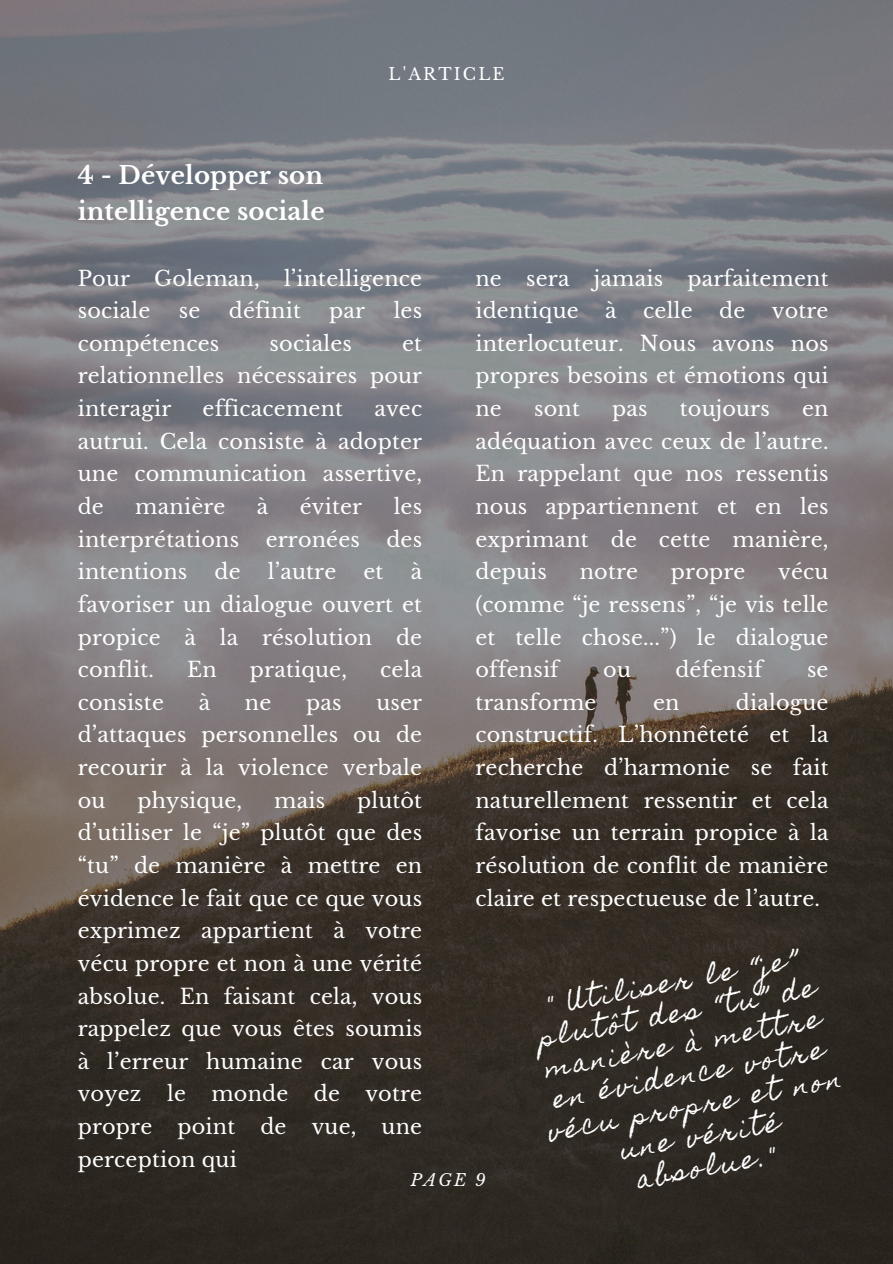
<style>
.page{position:relative;width:893px;height:1264px;background:#fff}
.page>*{position:absolute;margin:0;border:0;box-sizing:border-box;transform-origin:0 0}
.t1{font:700 24.3px/36px "Libre Baskerville";letter-spacing:.005em;color:#fff}
.t2{font:24.15px/31.3px "Homemade Apple";color:#fff;text-align:center}
.t3{font:20.7px/32.5px "Libre Baskerville";letter-spacing:.01em;color:#fff;text-align:justify}
.t4{font:16.5px "Libre Baskerville";letter-spacing:.13em;color:#fff}
.t5{font:italic 16.5px "Libre Baskerville";color:#fff}
</style>
<div class="page">
<img style="left:0;top:0;width:892px;height:1263px">
<p class="t1" style="left:78px;top:158px;width:248px">4 - Développer son intelligence sociale</p>
<p class="t4" style="left:388px;top:64px;width:117px">L'ARTICLE</p>
<p class="t3" style="left:78px;top:262px;width:346px">Pour Goleman, l’intelligence sociale</p>
<p class="t3" style="left:179px;top:294px;width:23px">se</p>
<p class="t3" style="left:229px;top:294px;width:74px">définit</p>
<p class="t3" style="left:329px;top:294px;width:37px">par</p>
<p class="t3" style="left:393px;top:294px;width:30px">les</p>
<p class="t3" style="left:78px;top:327px;width:143px">compétences</p>
<p class="t3" style="left:269px;top:327px;width:84px">sociales</p>
<p class="t3" style="left:78px;top:327px;width:346px;text-indent:324px">et relationnelles nécessaires pour interagir</p>
<p class="t3" style="left:203px;top:392px;width:142px">efficacement</p>
<p class="t3" style="left:78px;top:392px;width:346px;text-indent:296px">avec autrui. Cela consiste à adopter une communication assertive, de</p>
<p class="t3" style="left:135px;top:490px;width:92px">manière</p>
<p class="t3" style="left:257px;top:490px;width:13px">à</p>
<p class="t3" style="left:300px;top:490px;width:64px">éviter</p>
<p class="t3" style="left:393px;top:490px;width:30px">les</p>
<p class="t3" style="left:78px;top:523px;width:163px">interprétations</p>
<p class="t3" style="left:266px;top:523px;width:96px">erronées</p>
<p class="t3" style="left:386px;top:523px;width:37px">des</p>
<p class="t3" style="left:78px;top:555px;width:111px">intentions</p>
<p class="t3" style="left:214px;top:555px;width:28px">de</p>
<p class="t3" style="left:268px;top:555px;width:70px">l’autre</p>
<p class="t3" style="left:363px;top:555px;width:21px">et</p>
<p class="t3" style="left:78px;top:555px;width:346px;text-indent:333px">à favoriser un dialogue ouvert et propice à la résolution de conflit.</p>
<p class="t3" style="left:187px;top:653px;width:31px">En</p>
<p class="t3" style="left:250px;top:653px;width:99px">pratique,</p>
<p class="t3" style="left:380px;top:653px;width:43px">cela</p>
<p class="t3" style="left:475px;top:262px;width:354px">ne sera jamais parfaitement identique</p>
<p class="t3" style="left:605px;top:294px;width:13px">à</p>
<p class="t3" style="left:643px;top:294px;width:51px">celle</p>
<p class="t3" style="left:719px;top:294px;width:28px">de</p>
<p class="t3" style="left:475px;top:294px;width:354px;text-indent:296px">votre interlocuteur. Nous avons nos propres besoins et émotions qui ne</p>
<p class="t3" style="left:534px;top:392px;width:47px">sont</p>
<p class="t3" style="left:612px;top:392px;width:37px">pas</p>
<p class="t3" style="left:679px;top:392px;width:91px">toujours</p>
<p class="t3" style="left:475px;top:392px;width:354px;text-indent:326px">en adéquation avec ceux de l’autre.<br>En rappelant que nos ressentis nous appartiennent et en les exprimant de cette manière, depuis</p>
<p class="t3" style="left:475px;top:555px;width:354px;text-indent:303px">vécu (comme “je ressens”, “je vis telle et telle chose...”) le dialogue offensif</p>
<p class="t3" style="left:579px;top:555px;width:60px">notre</p>
<p class="t3" style="left:671px;top:555px;width:76px">propre</p>
<p class="t3" style="left:603px;top:653px;width:29px">ou</p>
<p class="t3" style="left:675px;top:653px;width:89px">défensif</p>
<p class="t3" style="left:807px;top:653px;width:23px">se</p>
<p class="t3" style="left:475px;top:686px;width:354px;text-indent:260px">dialogue constructif. L’honnêteté et la recherche d’harmonie se fait naturellement ressentir et cela favorise un terrain propice à la résolution de conflit de manière claire et respectueuse de l’autre.</p>
<p class="t3" style="left:475px;top:686px;width:123px">transforme</p>
<p class="t3" style="left:653px;top:686px;width:28px">en</p>
<p class="t3" style="left:78px;top:686px;width:88px">consiste</p>
<p class="t3" style="left:199px;top:686px;width:13px">à</p>
<p class="t3" style="left:245px;top:686px;width:28px">ne</p>
<p class="t3" style="left:306px;top:686px;width:37px">pas</p>
<p class="t3" style="left:78px;top:686px;width:346px;text-indent:298px">user d’attaques personnelles ou de recourir à la violence verbale ou</p>
<p class="t3" style="left:78px;top:784px;width:346px;text-indent:279px">plutôt d’utiliser le “je” plutôt que des “tu” de manière à mettre en évidence le fait que ce que vous exprimez appartient à votre vécu propre et non à une vérité absolue. En faisant cela, vous rappelez que vous êtes soumis à l’erreur humaine car vous voyez le monde de votre propre point de vue, une perception qui</p>
<p class="t5" style="left:410px;top:1169px;width:77px">PAGE 9</p>
<p class="t3" style="left:137px;top:784px;width:106px">physique,</p>
<p class="t3" style="left:274px;top:784px;width:52px">mais</p>
<p class="t2" style="left:523px;top:992px;width:299px;rotate:-10deg">" Utiliser le “je” plutôt des “tu” de manière à mettre en évidence votre vécu propre et non une vérité absolue."</p>
</div>
